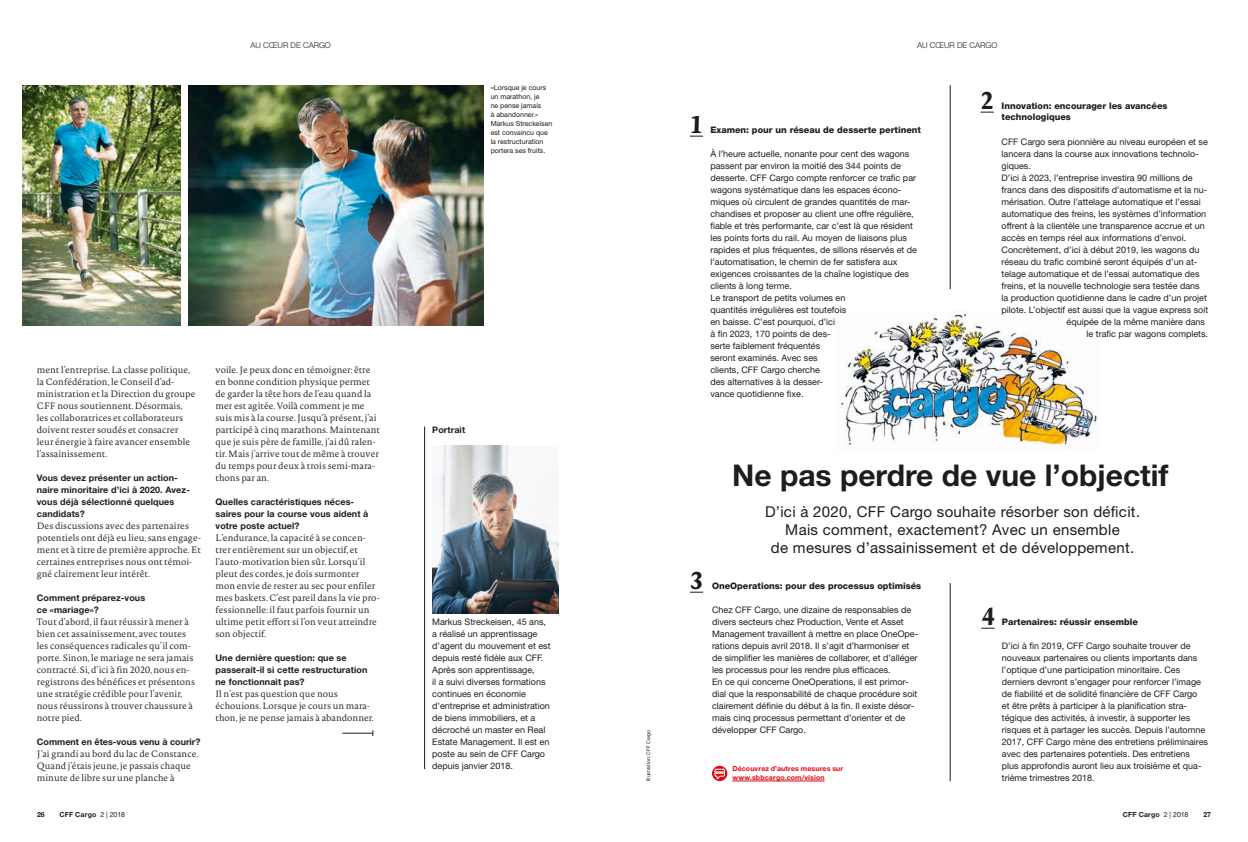
<style>
.page{position:relative;width:1248px;height:842px;background:#fff}
.page>*{position:absolute;margin:0;border:0;box-sizing:border-box;transform-origin:0 0}
.t1{font:700 30px "Helvetica Neue LT Pro";color:#1d1d1b}
.t2{font:italic 800 24px "Novel Pro";color:#1d1d1b}
.t3{font:15px/18px "Helvetica Neue LT Pro";letter-spacing:.02em;color:#1d1d1b;text-align:center}
.t4{font:9px/12px "Helvetica Neue LT Pro";color:#1d1d1b}
.t5{font:300 9px/12px "Novel Pro";letter-spacing:.005em;color:#1d1d1b}
.t6{font:700 9px/12px "Helvetica Neue LT Pro";letter-spacing:.01em;color:#1d1d1b}
.t7{font:800 9px/10.8px "Helvetica Neue LT Pro";color:#1d1d1b}
.t8{font:300 8px "Helvetica Neue LT Std";color:#1d1d1b}
.t9{font:7px/9px "Helvetica Neue LT Pro";color:#1d1d1b}
.t10{font:700 7px/9.5px "Helvetica Neue LT Std";letter-spacing:.02em;color:#e30614}
.t11{font:700 7px "Helvetica Neue LT Std";letter-spacing:.02em;color:#1d1d1b}
.t12{font:5px "Helvetica Neue LT Pro";letter-spacing:.01em;color:#1d1d1b}
.s1{font-weight:400}
</style>
<div class="page">
<img style="left:840px;top:310px;width:258px;height:139px">
<img style="left:432px;top:445px;width:126px;height:168px">
<img style="left:189px;top:85px;width:294px;height:240px">
<hr style="left:424px;top:426px;width:1px;height:343px;background:#1d1d1b">
<hr style="left:342px;top:733px;width:31px;height:1px;background:#1d1d1b">
<img style="left:23px;top:85px;width:157px;height:240px">
<svg style="left:689px;top:136px;width:14px;height:1px"></svg>
<svg style="left:689px;top:592px;width:14px;height:1px"></svg>
<svg style="left:981px;top:628px;width:13px;height:1px"></svg>
<svg style="left:980px;top:112px;width:13px;height:1px"></svg>
<hr style="left:949px;top:85px;width:1px;height:204px;background:#1d1d1b">
<hr style="left:949px;top:583px;width:1px;height:198px;background:#1d1d1b">
<hr style="left:732px;top:781px;width:92px;height:1px;background:#e30614">
<svg style="left:712px;top:766px;width:15px;height:15px"></svg>
<svg style="left:714px;top:769px;width:10px;height:11px"></svg>
<p class="t8" style="left:250px;top:40px;width:82px">AU CŒUR DE CARGO</p>
<p class="t9" style="left:490px;top:83px;width:63px">«Lorsque je cours un marathon, je<br>ne pense jamais<br>à abandonner.»<br>Markus Streckeisen est convaincu que la restructuration portera ses fruits.</p>
<p class="t5" style="left:37px;top:364px;width:160px">ment l’entreprise. La classe politique, la Confédération, le Conseil d’ad&shy;ministration et la Direction du groupe CFF nous soutiennent. Désormais, les collaboratrices et collaborateurs doivent rester soudés et consacrer leur énergie à faire avancer ensemble l’assainissement.</p>
<p class="t6" style="left:37px;top:472px;width:155px">Vous devez présenter un action&shy;naire minoritaire d’ici à 2020. Avez&shy;vous déjà sélectionné quelques candidats?</p>
<p class="t5" style="left:37px;top:520px;width:165px">Des discussions avec des partenaires potentiels ont déjà eu lieu, sans engage&shy;ment et à titre de première approche. Et certaines entreprises nous ont témoi&shy;gné clairement leur intérêt.</p>
<p class="t6" style="left:37px;top:592px;width:110px">Comment préparez-vous ce «mariage»?</p>
<p class="t5" style="left:37px;top:615px;width:160px">Tout d’abord, il faut réussir à mener à bien cet assainissement, avec toutes les conséquences radicales qu’il com&shy;porte. Sinon, le mariage ne sera jamais contracté. Si, d’ici à fin 2020, nous en&shy;registrons des bénéfices et présentons une stratégie crédible pour l’avenir, nous réussirons à trouver chaussure à notre pied.</p>
<p class="t6" style="left:37px;top:736px;width:165px">Comment en êtes-vous venu à courir?</p>
<p class="t5" style="left:37px;top:747px;width:163px">J’ai grandi au bord du lac de Constance.<br>Quand j’étais jeune, je passais chaque minute de libre sur une planche à</p>
<p class="t5" style="left:215px;top:363px;width:166px">voile. Je peux donc en témoigner: être en bonne condition physique permet de garder la tête hors de l’eau quand la mer est agitée. Voilà comment je me suis mis à la course. Jusqu’à présent, j’ai participé à cinq marathons. Maintenant que je suis père de famille, j’ai dû ralen&shy;tir. Mais j’arrive tout de même à trouver du temps pour deux à trois semi-mara&shy;thons par an.</p>
<p class="t6" style="left:215px;top:495px;width:154px">Quelles caractéristiques néces&shy;saires pour la course vous aident à votre poste actuel?</p>
<p class="t5" style="left:215px;top:531px;width:166px">L’endurance, la capacité à se concen&shy;trer entièrement sur un objectif, et l’auto-motivation bien sûr. Lorsqu’il pleut des cordes, je dois surmonter mon envie de rester au sec pour enfiler mes baskets. C’est pareil dans la vie pro&shy;fessionnelle: il faut parfois fournir un ultime petit effort si l’on veut atteindre son objectif.</p>
<p class="t6" style="left:215px;top:651px;width:153px">Une dernière question: que se passerait-il si cette restructuration ne fonctionnait pas?</p>
<p class="t5" style="left:215px;top:687px;width:160px">Il n’est pas question que nous échouions. Lorsque je cours un mara&shy;thon, je ne pense jamais à abandonner.</p>
<p class="t6" style="left:432px;top:424px;width:34px">Portrait</p>
<p class="t4" style="left:432px;top:616px;width:120px">Markus Streckeisen, 45 ans, a réalisé un apprentissage d’agent du mouvement et est depuis resté fidèle aux CFF.<br>Après son apprentissage,<br>il a suivi diverses formations continues en économie d’entreprise et administration de biens immobiliers, et a décroché un master en Real<br>Estate Management. Il est en poste au sein de CFF Cargo depuis janvier 2018.</p>
<p class="t12" style="left:645px;top:781px;width:53px;rotate:-90deg">Illustration: CFF Cargo</p>
<p class="t8" style="left:917px;top:40px;width:82px">AU CŒUR DE CARGO</p>
<h2 class="t2" style="left:689px;top:106px;width:15px">1</h2>
<p class="t7" style="left:710px;top:124px;width:212px">Examen: pour un réseau de desserte pertinent</p>
<p class="t4" style="left:710px;top:148px;width:208px">À l’heure actuelle, nonante pour cent des wagons passent par environ la moitié des 344 points de desserte. CFF Cargo compte renforcer ce trafic par wagons systématique dans les espaces écono&shy;miques où circulent de grandes quantités de mar&shy;chandises et proposer au client une offre régulière, fiable et très performante, car c’est là que résident les points forts du rail. Au moyen de liaisons plus rapides et plus fréquentes, de sillons réservés et de l’automatisation, le chemin de fer satisfera aux exigences croissantes de la chaîne logistique des clients à long terme.<br>Le transport de petits volumes en<br>quantités irrégulières est toutefois<br>en baisse. C’est pourquoi, d’ici<br>à fin 2023, 170 points de des-<br>serte faiblement fréquentés<br>seront examinés. Avec ses<br>clients, CFF Cargo cherche<br>des alternatives à la desser-<br>vance quotidienne fixe.</p>
<h2 class="t2" style="left:980px;top:82px;width:15px">2</h2>
<p class="t7" style="left:1001px;top:100px;width:167px">Innovation: encourager les avancées technologiques</p>
<p class="t4" style="left:1001px;top:136px;width:208px">CFF Cargo sera pionnière au niveau européen et se</p>
<p class="t4" style="left:1001px;top:148px;width:199px">lancera dans la course aux innovations technolo-</p>
<p class="t4" style="left:1001px;top:160px;width:31px">giques.</p>
<p class="t4" style="left:1001px;top:172px;width:193px">D’ici à 2023, l’entreprise investira 90 millions de</p>
<p class="t4" style="left:1001px;top:184px;width:207px">francs dans des dispositifs d’automatisme et la nu-</p>
<p class="t4" style="left:1001px;top:196px;width:201px">mérisation. Outre l’attelage automatique et l’essai</p>
<p class="t4" style="left:1001px;top:208px;width:206px">automatique des freins, les systèmes d’information</p>
<p class="t4" style="left:1001px;top:220px;width:205px">offrent à la clientèle une transparence accrue et un</p>
<p class="t4" style="left:1001px;top:232px;width:186px">accès en temps réel aux informations d’envoi.</p>
<p class="t4" style="left:1001px;top:244px;width:199px">Concrètement, d’ici à début 2019, les wagons du</p>
<p class="t4" style="left:1001px;top:255px;width:197px">réseau du trafic combiné seront équipés d’un at-</p>
<p class="t4" style="left:1001px;top:267px;width:199px">telage automatique et de l’essai automatique des</p>
<p class="t4" style="left:1001px;top:279px;width:200px">freins, et la nouvelle technologie sera testée dans</p>
<p class="t4" style="left:1001px;top:291px;width:207px">la production quotidienne dans le cadre d’un projet</p>
<p class="t4" style="left:1001px;top:303px;width:208px">pilote. L’objectif est aussi que la vague express soit</p>
<p class="t4" style="left:1066px;top:315px;width:140px">équipée de la même manière dans</p>
<p class="t4" style="left:1086px;top:327px;width:123px">le trafic par wagons complets.</p>
<h2 class="t2" style="left:689px;top:562px;width:15px">3</h2>
<h1 class="t1" style="left:732px;top:456px;width:438px">Ne pas perdre de vue l’objectif</h1>
<h3 class="t3" style="left:765px;top:503px;width:376px">D’ici à 2020, CFF Cargo souhaite résorber son déficit.<br>Mais comment, exactement? Avec un ensemble<br>de mesures d’assainissement et de développement.</h3>
<p class="t7" style="left:712px;top:580px;width:211px">OneOperations: pour des processus optimisés</p>
<p class="t4" style="left:712px;top:603px;width:208px">Chez CFF Cargo, une dizaine de responsables de divers secteurs chez Production, Vente et Asset Management travaillent à mettre en place OneOpe&shy;rations depuis avril 2018. Il s’agit d’harmoniser et de simplifier les manières de collaborer, et d’alléger les processus pour les rendre plus efficaces.<br>En ce qui concerne OneOperations, il est primor&shy;dial que la responsabilité de chaque procédure soit clairement définie du début à la fin. Il existe désor&shy;mais cinq processus permettant d’orienter et de développer CFF Cargo.</p>
<p class="t10" style="left:732px;top:763px;width:112px">Découvrez d’autres mesures sur www.sbbcargo.com/vision</p>
<h2 class="t2" style="left:981px;top:598px;width:15px">4</h2>
<p class="t7" style="left:1001px;top:616px;width:137px">Partenaires: réussir ensemble</p>
<p class="t4" style="left:1001px;top:640px;width:207px">D’ici à fin 2019, CFF Cargo souhaite trouver de nouveaux partenaires ou clients importants dans l’optique d’une participation minoritaire. Ces derniers devront s’engager pour renforcer l’image de fiabilité et de solidité financière de CFF Cargo<br>et être prêts à participer à la planification stra&shy;tégique des activités, à investir, à supporter les risques et à partager les succès. Depuis l’automne 2017, CFF Cargo mène des entretiens préliminaires avec des partenaires potentiels. Des entretiens plus approfondis auront lieu aux troisième et qua&shy;trième trimestres 2018.</p>
<p class="t11" style="left:37px;top:810px;width:9px">26</p>
<p class="t11" style="left:60px;top:810px;width:67px">CFF Cargo <span class="s1">2 | 2018</span></p>
<p class="t11" style="left:1122px;top:810px;width:67px">CFF Cargo <span class="s1">2 | 2018</span></p>
<p class="t11" style="left:1203px;top:810px;width:9px">27</p>
</div>
